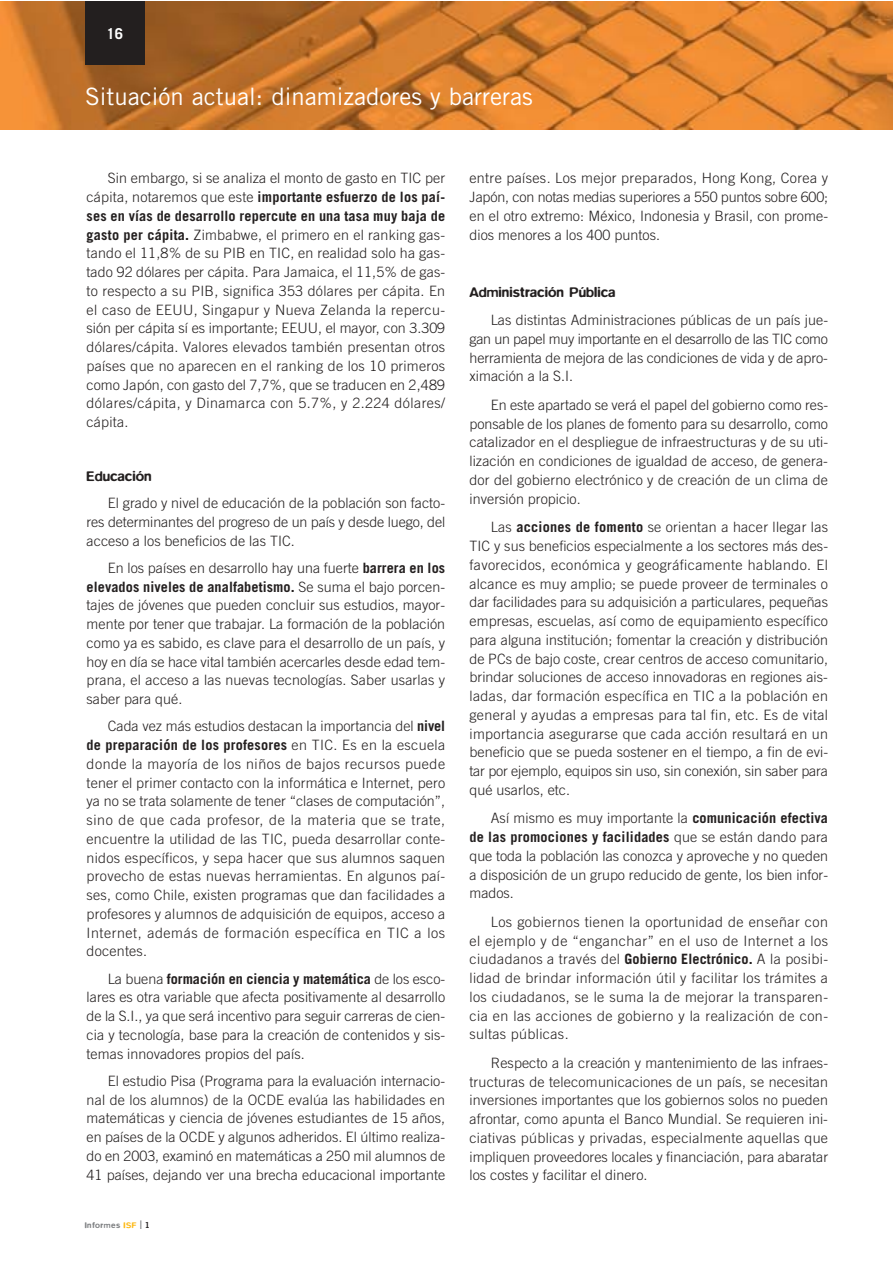
<style>
.page{position:relative;width:893px;height:1263px;background:#fff}
.page>*{position:absolute;margin:0;border:0;box-sizing:border-box;transform-origin:0 0}
.t1{font:24px "Trade Gothic";color:#fff}
.t2{font:700 15px "Trade Gothic";color:#fff}
.t3{font:300 14.25px/18.8px "Trade Gothic";letter-spacing:.005em;color:#231f1f;text-align:justify}
.t4{font:500 14.25px "Blur";letter-spacing:.005em;color:#231f1f}
.t5{font:500 8.25px "Blur";letter-spacing:.055em;color:#808284}
.s1{font-weight:700}
.s2{color:#fdb812}
.s3{font-family:"Trade Gothic";font-weight:300;font-size:16.5px}
.s4{font-family:"Trade Gothic Bold Two";font-weight:400;color:#231f1f}
</style>
<div class="page">
<img style="left:0;top:2px;width:892px;height:127px">
<div style="left:85px;top:2px;width:60px;height:63px;background:#231f1f"></div>
<p class="t2" style="left:106px;top:28px;width:18px">16</p>
<h1 class="t1" style="left:85px;top:88px;width:449px">Situación actual: dinamizadores y barreras</h1>
<p class="t3" style="left:87px;top:170px;width:360px;text-indent:21px">Sin embargo, si se analiza el monto de gasto en TIC per cápita, notaremos que este <span class="s1">importante esfuerzo de los paí&shy;ses en vías de desarrollo repercute en una tasa muy baja de gasto per cápita.</span> Zimbabwe, el primero en el ranking gas&shy;tando el 11,8% de su PIB en TIC, en realidad solo ha gas&shy;tado 92 dólares per cápita. Para Jamaica, el 11,5% de gas&shy;to respecto a su PIB, significa 353 dólares per cápita. En el caso de EEUU, Singapur y Nueva Zelanda la repercu&shy;sión per cápita sí es importante; EEUU, el mayor, con 3.309 dólares/cápita. Valores elevados también presentan otros países que no aparecen en el ranking de los 10 primeros como Japón, con gasto del 7,7%, que se traducen en 2,489 dólares/cápita, y Dinamarca con 5.7%, y 2.224 dólares/ cápita.</p>
<p class="t4" style="left:87px;top:471px;width:67px">Educación</p>
<p class="t3" style="left:87px;top:495px;width:360px;text-indent:21px">El grado y nivel de educación de la población son facto&shy;res determinantes del progreso de un país y desde luego, del acceso a los beneficios de las TIC.</p>
<p class="t3" style="left:87px;top:560px;width:360px;text-indent:21px">En los países en desarrollo hay una fuerte <span class="s1">barrera en los elevados niveles de analfabetismo.</span> Se suma el bajo porcen&shy;tajes de jóvenes que pueden concluir sus estudios, mayor&shy;mente por tener que trabajar. La formación de la población como ya es sabido, es clave para el desarrollo de un país, y hoy en día se hace vital también acercarles desde edad tem&shy;prana, el acceso a las nuevas tecnologías. Saber usarlas y saber para qué.</p>
<p class="t3" style="left:87px;top:718px;width:360px;text-indent:21px">Cada vez más estudios destacan la importancia del <span class="s1">nivel de preparación de los profesores</span> en TIC. Es en la escuela donde la mayoría de los niños de bajos recursos puede tener el primer contacto con la informática e Internet, pero ya no se trata solamente de tener “clases de computación”, sino de que cada profesor, de la materia que se trate, encuentre la utilidad de las TIC, pueda desarrollar conte&shy;nidos específicos, y sepa hacer que sus alumnos saquen provecho de estas nuevas herramientas. En algunos paí&shy;ses, como Chile, existen programas que dan facilidades a profesores y alumnos de adquisición de equipos, acceso a Internet, además de formación específica en TIC a los docentes.</p>
<p class="t3" style="left:87px;top:970px;width:360px;text-indent:21px">La buena <span class="s1">formación en ciencia y matemática</span> de los esco&shy;lares es otra variable que afecta positivamente al desarrollo de la S.I., ya que será incentivo para seguir carreras de cien&shy;cia y tecnología, base para la creación de contenidos y sis&shy;temas innovadores propios del país.</p>
<p class="t3" style="left:87px;top:1073px;width:360px;text-indent:21px">El estudio Pisa (Programa para la evaluación internacio&shy;nal de los alumnos) de la OCDE evalúa las habilidades en matemáticas y ciencia de jóvenes estudiantes de 15 años, en países de la OCDE y algunos adheridos. El último realiza&shy;do en 2003, examinó en matemáticas a 250 mil alumnos de 41 países, dejando ver una brecha educacional importante</p>
<p class="t5" style="left:85px;top:1222px;width:66px">Informes <span class="s2">ISF</span> <span class="s3">ı</span> <span class="s4">1</span></p>
<p class="t3" style="left:469px;top:170px;width:360px">entre países. Los mejor preparados, Hong Kong, Corea y Japón, con notas medias superiores a 550 puntos sobre 600; en el otro extremo: México, Indonesia y Brasil, con prome&shy;dios menores a los 400 puntos.</p>
<p class="t4" style="left:469px;top:287px;width:147px">Administración Pública</p>
<p class="t3" style="left:469px;top:312px;width:360px;text-indent:21px">Las distintas Administraciones públicas de un país jue&shy;gan un papel muy importante en el desarrollo de las TIC como herramienta de mejora de las condiciones de vida y de apro&shy;ximación a la S.I.</p>
<p class="t3" style="left:469px;top:397px;width:360px;text-indent:21px">En este apartado se verá el papel del gobierno como res&shy;ponsable de los planes de fomento para su desarrollo, como catalizador en el despliegue de infraestructuras y de su uti&shy;lización en condiciones de igualdad de acceso, de genera&shy;dor del gobierno electrónico y de creación de un clima de inversión propicio.</p>
<p class="t3" style="left:469px;top:519px;width:360px;text-indent:21px">Las <span class="s1">acciones de fomento</span> se orientan a hacer llegar las TIC y sus beneficios especialmente a los sectores más des&shy;favorecidos, económica y geográficamente hablando. El alcance es muy amplio; se puede proveer de terminales o dar facilidades para su adquisición a particulares, pequeñas empresas, escuelas, así como de equipamiento específico para alguna institución; fomentar la creación y distribución de PCs de bajo coste, crear centros de acceso comunitario, brindar soluciones de acceso innovadoras en regiones ais&shy;ladas, dar formación específica en TIC a la población en general y ayudas a empresas para tal fin, etc. Es de vital importancia asegurarse que cada acción resultará en un beneficio que se pueda sostener en el tiempo, a fin de evi&shy;tar por ejemplo, equipos sin uso, sin conexión, sin saber para qué usarlos, etc.</p>
<p class="t3" style="left:469px;top:810px;width:360px;text-indent:21px">Así mismo es muy importante la <span class="s1">comunicación efectiva de las promociones y facilidades</span> que se están dando para que toda la población las conozca y aproveche y no queden a disposición de un grupo reducido de gente, los bien infor&shy;mados.</p>
<p class="t3" style="left:469px;top:914px;width:360px;text-indent:21px">Los gobiernos tienen la oportunidad de enseñar con el ejemplo y de “enganchar” en el uso de Internet a los ciudadanos a través del <span class="s1">Gobierno Electrónico.</span> A la posibi&shy;lidad de brindar información útil y facilitar los trámites a los ciudadanos, se le suma la de mejorar la transparen&shy;cia en las acciones de gobierno y la realización de con&shy;sultas públicas.</p>
<p class="t3" style="left:469px;top:1055px;width:360px;text-indent:21px">Respecto a la creación y mantenimiento de las infraes&shy;tructuras de telecomunicaciones de un país, se necesitan inversiones importantes que los gobiernos solos no pueden afrontar, como apunta el Banco Mundial. Se requieren ini&shy;ciativas públicas y privadas, especialmente aquellas que impliquen proveedores locales y financiación, para abaratar los costes y facilitar el dinero.</p>
</div>
